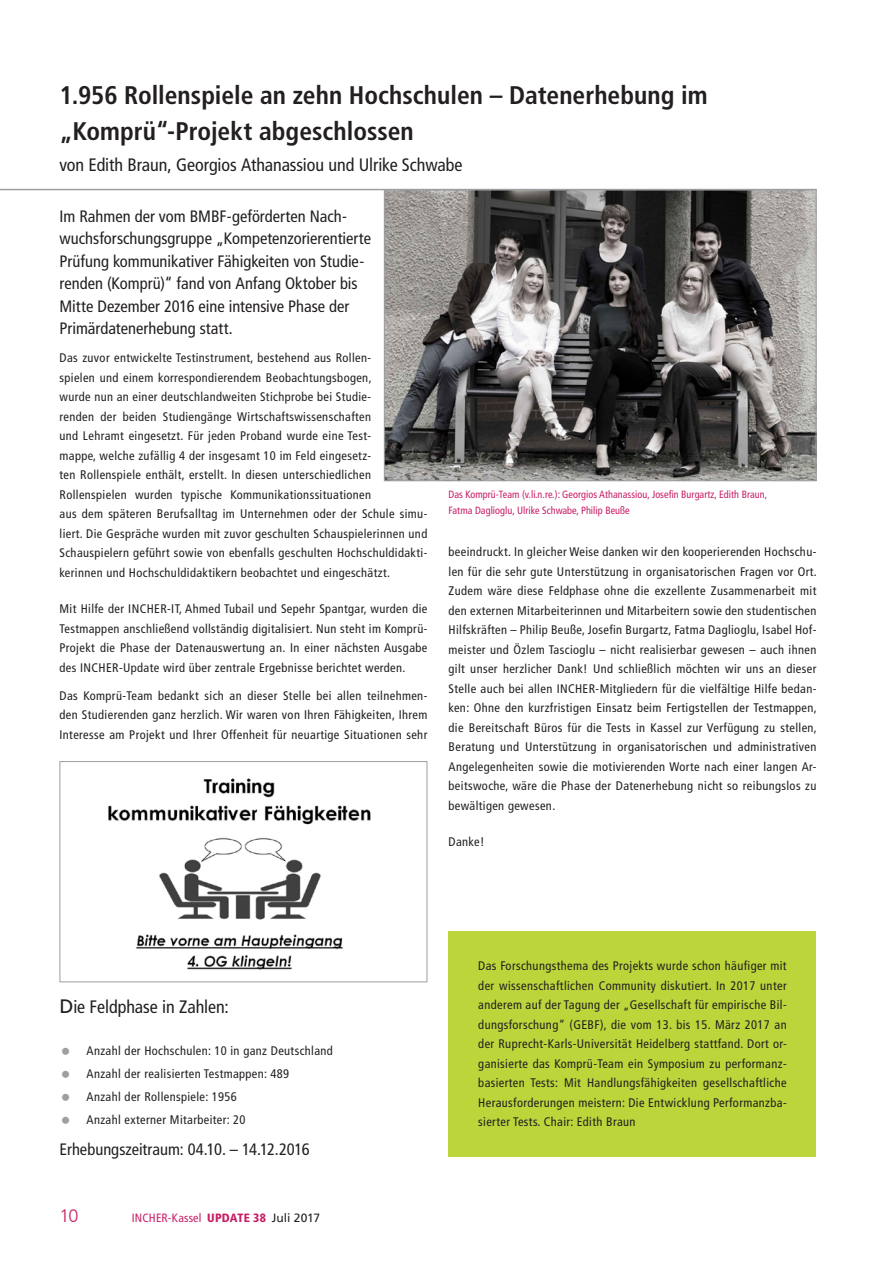
<style>
.page{position:relative;width:893px;height:1263px;background:#fff}
.page>*{position:absolute;margin:0;border:0;box-sizing:border-box;transform-origin:0 0}
.Überschrift1{font:700 condensed 25.5px/36px "Frutiger LT Com";color:#231f20}
.Überschrift2{font:condensed 18px "Frutiger LT Com";letter-spacing:-.005em;color:#231f20}
.t1{font:300 18px "Frutiger LT Com";color:#c71e66}
.Übverschrift3{font:condensed 16.5px/22.5px "Frutiger LT Com";color:#231f20}
.Text{font:condensed 12.45px/19.5px "Frutiger LT Com";letter-spacing:.03em;color:#231f20;text-align:justify}
.Aufzählung_Punkt{font:condensed 12.45px "Frutiger LT Com";letter-spacing:.03em;color:#231f20}
.t2{font:condensed 12px "Frutiger LT Com";letter-spacing:.015em;color:#c71e66}
.Bild_Unterschriften{font:condensed 10.5px/16.5px "Frutiger LT Com";letter-spacing:.005em;color:#c71e66}
.s1{font-stretch:normal;font-size:19.5px}
.s2{font-weight:900}
.s3{font-stretch:normal;color:#231f20}
</style>
<div class="page">
<img style="left:386px;top:191px;width:428px;height:288px">
<div style="left:448px;top:931px;width:368px;height:226px;background:#bcd53a"></div>
<img style="left:108px;top:778px;width:263px;height:192px">
<div style="left:60px;top:761px;width:367px;height:221px;border:1px solid #9d9fa2"></div>
<hr style="left:0;top:189px;width:816px;height:1px;background:#9d9fa2">
<p class="Überschrift1" style="left:60px;top:77px;width:650px">1.956 Rollenspiele an zehn Hochschulen – Datenerhebung im „Komprü“-Projekt abgeschlossen</p>
<p class="Überschrift2" style="left:60px;top:154px;width:404px">von Edith Braun, Georgios Athanassiou und Ulrike Schwabe</p>
<p class="Übverschrift3" style="left:60px;top:204px;width:313px">Im Rahmen der vom BMBF-geförderten Nach&shy;wuchsforschungsgruppe „Kompetenzorierentierte Prüfung kommunikativer Fähigkeiten von Studie&shy;renden (Komprü)“ fand von Anfang Oktober bis Mitte Dezember 2016 eine intensive Phase der Primärdatenerhebung statt.</p>
<p class="Text" style="left:60px;top:348px;width:369px;text-align:left">Das zuvor entwickelte Testinstrument, bestehend aus Rollen-<br>spielen und einem korrespondierendem Beobachtungsbogen,<br>wurde nun an einer deutschlandweiten Stichprobe bei Studie-<br>renden der beiden Studiengänge Wirtschaftswissenschaften<br>und Lehramt eingesetzt. Für jeden Proband wurde eine Test-<br>mappe, welche zufällig 4 der insgesamt 10 im Feld eingesetz-<br>ten Rollenspiele enthält, erstellt. In diesen unterschiedlichen Rollenspielen wurden typische Kommunikationssituationen<br>aus dem späteren Berufsalltag im Unternehmen oder der Schule simu&shy;liert. Die Gespräche wurden mit zuvor geschulten Schauspielerinnen und Schauspielern geführt sowie von ebenfalls geschulten Hochschuldidakti&shy;kerinnen und Hochschuldidaktikern beobachtet und eingeschätzt.</p>
<p class="Text" style="left:60px;top:599px;width:369px">Mit Hilfe der INCHER-IT, Ahmed Tubail und Sepehr Spantgar, wurden die Testmappen anschließend vollständig digitalisiert. Nun steht im Komprü-Projekt die Phase der Datenauswertung an. In einer nächsten Ausgabe des INCHER-Update wird über zentrale Ergebnisse berichtet werden.</p>
<p class="Text" style="left:60px;top:685px;width:369px">Das Komprü-Team bedankt sich an dieser Stelle bei allen teilnehmen&shy;den Studierenden ganz herzlich. Wir waren von Ihren Fähigkeiten, Ihrem Interesse am Projekt und Ihrer Offenheit für neuartige Situationen sehr</p>
<p class="Bild_Unterschriften" style="left:449px;top:486px;width:320px">Das Komprü-Team (v.li.n.re.): Georgios Athanassiou, Josefin Burgartz, Edith Braun,<br>Fatma Daglioglu, Ulrike Schwabe, Philip Beuße</p>
<p class="Text" style="left:449px;top:542px;width:370px">beeindruckt. In gleicher Weise danken wir den kooperierenden Hochschu&shy;len für die sehr gute Unterstützung in organisatorischen Fragen vor Ort.<br>Zudem wäre diese Feldphase ohne die exzellente Zusammenarbeit mit den externen Mitarbeiterinnen und Mitarbeitern sowie den studentischen Hilfskräften – Philip Beuße, Josefin Burgartz, Fatma Daglioglu, Isabel Hof&shy;meister und Özlem Tascioglu – nicht realisierbar gewesen – auch ihnen gilt unser herzlicher Dank! Und schließlich möchten wir uns an dieser Stelle auch bei allen INCHER-Mitgliedern für die vielfältige Hilfe bedan&shy;ken: Ohne den kurzfristigen Einsatz beim Fertigstellen der Testmappen, die Bereitschaft Büros für die Tests in Kassel zur Verfügung zu stellen, Beratung und Unterstützung in organisatorischen und administrativen Angelegenheiten sowie die motivierenden Worte nach einer langen Ar&shy;beitswoche, wäre die Phase der Datenerhebung nicht so reibungslos zu bewältigen gewesen.</p>
<p class="Text" style="left:449px;top:832px;width:37px">Danke!</p>
<p class="Überschrift2" style="left:60px;top:995px;width:171px"><span class="s1">D</span>ie Feldphase in Zahlen:</p>
<p class="Aufzählung_Punkt" style="left:87px;top:1043px;width:248px">Anzahl der Hochschulen: 10 in ganz Deutschland</p>
<p class="Aufzählung_Punkt" style="left:87px;top:1066px;width:204px">Anzahl der realisierten Testmappen: 489</p>
<p class="Aufzählung_Punkt" style="left:87px;top:1089px;width:152px">Anzahl der Rollenspiele: 1956</p>
<p class="Aufzählung_Punkt" style="left:87px;top:1112px;width:160px">Anzahl externer Mitarbeiter: 20</p>
<p class="Übverschrift3" style="left:60px;top:1138px;width:252px">Erhebungszeitraum: 04.10. – 14.12.2016</p>
<h2 class="t1" style="left:60px;top:1205px;width:21px">10</h2>
<p class="t2" style="left:132px;top:1211px;width:190px">INCHER-Kassel <span class="s2">UPDATE 38</span> <span class="s3">Juli 2017</span></p>
<p class="Text" style="left:478px;top:956px;width:310px">Das Forschungsthema des Projekts wurde schon häufiger mit der wissenschaftlichen Community diskutiert. In 2017 unter anderem auf der Tagung der „Gesellschaft für empirische Bil&shy;dungsforschung“ (GEBF), die vom 13. bis 15. März 2017 an der Ruprecht-Karls-Universität Heidelberg stattfand. Dort or&shy;ganisierte das Komprü-Team ein Symposium zu performanz&shy;basierten Tests: Mit Handlungsfähigkeiten gesellschaftliche Herausforderungen meistern: Die Entwicklung Performanzba&shy;sierter Tests. Chair: Edith Braun</p>
</div>
